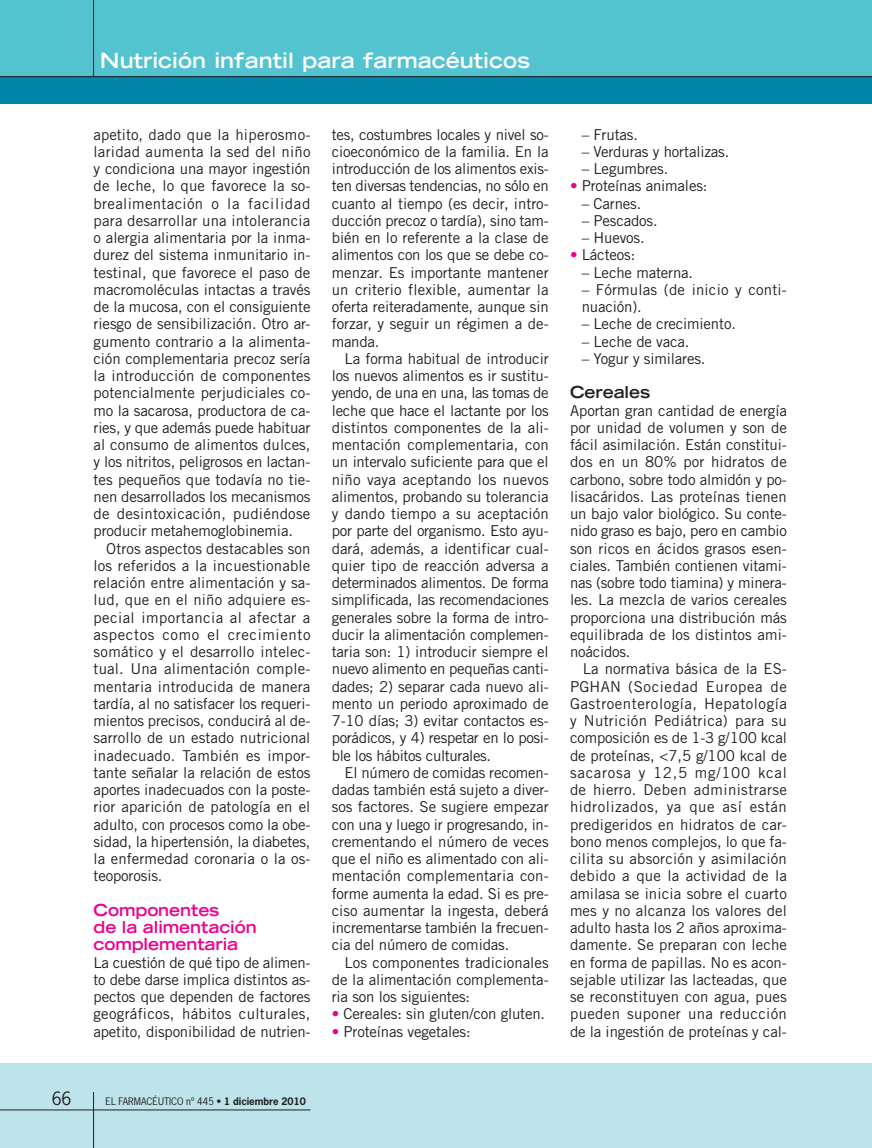
<style>
.page{position:relative;width:872px;height:1148px;background:#fff}
.page>*{position:absolute;margin:0;border:0;box-sizing:border-box;transform-origin:0 0}
.t1{font:700 expanded 21px "Trade Gothic LT Std";color:#fff}
.t2{font:17.25px "News Gothic Std";color:#231f20}
.t3{font:700 expanded 16.5px/17.2px "Trade Gothic LT Std";letter-spacing:-.005em;color:#ed028c}
.t4{font:700 expanded 16.5px "Trade Gothic LT Std";letter-spacing:-.005em;color:#231f20}
.t5{font:15px/17.2px "Trade Gothic LT Std";letter-spacing:-.01em;color:#231f20;text-align:justify}
.t6{font:15px/17.2px "Trade Gothic LT Std";letter-spacing:.015em;color:#231f20}
.t7{font:9.75px "News Gothic Std";color:#231f20}
.s1{font-weight:700}
.s2{color:#ed028c}
</style>
<div class="page">
<div style="left:0;top:0;width:872px;height:104px;background:#53c3d0"></div>
<div style="left:0;top:1063px;width:872px;height:85px;background:#bde4eb"></div>
<div style="left:0;top:77px;width:872px;height:27px;background:#0085a9"></div>
<hr style="left:0;top:1110px;width:310px;height:1px;background:#231f20">
<hr style="left:93px;top:1092px;width:1px;height:56px;background:#231f20">
<hr style="left:0;top:76px;width:872px;height:1px;background:#231f20">
<hr style="left:93px;top:0;width:1px;height:77px;background:#231f20">
<h1 class="t1" style="left:100px;top:50px;width:431px">Nutrición infantil para farmacéuticos</h1>
<p class="t5" style="left:94px;top:127px;width:218px">apetito, dado que la hiperosmo&shy;laridad aumenta la sed del niño y condiciona una mayor ingestión de leche, lo que favorece la so&shy;brealimentación o la facilidad para desarrollar una intolerancia o alergia alimentaria por la inma&shy;durez del sistema inmunitario in&shy;testinal, que favorece el paso de macromoléculas intactas a través de la mucosa, con el consiguiente riesgo de sensibilización. Otro ar&shy;gumento contrario a la alimenta&shy;ción complementaria precoz sería la introducción de componentes potencialmente perjudiciales co&shy;mo la sacarosa, productora de ca&shy;ries, y que además puede habituar al consumo de alimentos dulces, y los nitritos, peligrosos en lactan&shy;tes pequeños que todavía no tie&shy;nen desarrollados los mecanismos de desintoxicación, pudiéndose producir metahemoglobinemia.</p>
<p class="t5" style="left:94px;top:541px;width:218px;text-indent:13px">Otros aspectos destacables son los referidos a la incuestionable relación entre alimentación y sa&shy;lud, que en el niño adquiere es&shy;pecial importancia al afectar a aspectos como el crecimiento somático y el desarrollo intelec&shy;tual. Una alimentación comple&shy;mentaria introducida de manera tardía, al no satisfacer los requeri&shy;mientos precisos, conducirá al de&shy;sarrollo de un estado nutricional inadecuado. También es impor&shy;tante señalar la relación de estos aportes inadecuados con la poste&shy;rior aparición de patología en el adulto, con procesos como la obe&shy;sidad, la hipertensión, la diabetes, la enfermedad coronaria o la os&shy;teoporosis.</p>
<p class="t3" style="left:94px;top:902px;width:165px">Componentes<br>de la alimentación complementaria</p>
<p class="t5" style="left:94px;top:955px;width:218px">La cuestión de qué tipo de alimen&shy;to debe darse implica distintos as&shy;pectos que dependen de factores geográficos, hábitos culturales, apetito, disponibilidad de nutrien-</p>
<p class="t2" style="left:52px;top:1091px;width:21px">66</p>
<p class="t7" style="left:106px;top:1097px;width:202px">EL FARMACÉUTICO nº 445 • <span class="s1">1 diciembre 2010</span></p>
<p class="t5" style="left:332px;top:127px;width:218px">tes, costumbres locales y nivel so&shy;cioeconómico de la familia. En la introducción de los alimentos exis&shy;ten diversas tendencias, no sólo en cuanto al tiempo (es decir, intro&shy;ducción precoz o tardía), sino tam&shy;bién en lo referente a la clase de alimentos con los que se debe co&shy;menzar. Es importante mantener un criterio flexible, aumentar la oferta reiteradamente, aunque sin forzar, y seguir un régimen a de&shy;manda.</p>
<p class="t5" style="left:332px;top:352px;width:218px;text-indent:13px">La forma habitual de introducir los nuevos alimentos es ir sustitu&shy;yendo, de una en una, las tomas de leche que hace el lactante por los distintos componentes de la ali&shy;mentación complementaria, con un intervalo suficiente para que el niño vaya aceptando los nuevos alimentos, probando su tolerancia y dando tiempo a su aceptación por parte del organismo. Esto ayu&shy;dará, además, a identificar cual&shy;quier tipo de reacción adversa a determinados alimentos. De forma simplificada, las recomendaciones generales sobre la forma de intro&shy;ducir la alimentación complemen&shy;taria son: 1) introducir siempre el nuevo alimento en pequeñas canti&shy;dades; 2) separar cada nuevo ali&shy;mento un periodo aproximado de 7-10 días; 3) evitar contactos es&shy;porádicos, y 4) respetar en lo posi&shy;ble los hábitos culturales.</p>
<p class="t5" style="left:332px;top:766px;width:218px;text-indent:13px">El número de comidas recomen&shy;dadas también está sujeto a diver&shy;sos factores. Se sugiere empezar con una y luego ir progresando, in&shy;crementando el número de veces que el niño es alimentado con ali&shy;mentación complementaria con&shy;forme aumenta la edad. Si es pre&shy;ciso aumentar la ingesta, deberá incrementarse también la frecuen&shy;cia del número de comidas.</p>
<p class="t5" style="left:332px;top:955px;width:218px;text-indent:13px">Los componentes tradicionales de la alimentación complementa&shy;ria son los siguientes:</p>
<p class="t5" style="left:332px;top:1007px;width:215px"><span class="s2">•</span> Cereales: sin gluten/con gluten.</p>
<p class="t5" style="left:332px;top:1024px;width:140px"><span class="s2">•</span> Proteínas vegetales:</p>
<p class="t5" style="left:581px;top:127px;width:58px">– Frutas.</p>
<p class="t5" style="left:581px;top:145px;width:149px">– Verduras y hortalizas.</p>
<p class="t5" style="left:581px;top:162px;width:88px">– Legumbres.</p>
<p class="t5" style="left:570px;top:179px;width:139px"><span class="s2">•</span> Proteínas animales:</p>
<p class="t5" style="left:581px;top:196px;width:61px">– Carnes.</p>
<p class="t5" style="left:581px;top:214px;width:77px">– Pescados.</p>
<p class="t5" style="left:581px;top:231px;width:64px">– Huevos.</p>
<p class="t5" style="left:570px;top:248px;width:67px"><span class="s2">•</span> Lácteos:</p>
<p class="t5" style="left:581px;top:265px;width:113px">– Leche materna.</p>
<p class="t6" style="left:581px;top:283px;width:207px">– Fórmulas (de inicio y conti&shy;nuación).</p>
<p class="t5" style="left:581px;top:317px;width:156px">– Leche de crecimiento.</p>
<p class="t5" style="left:581px;top:334px;width:109px">– Leche de vaca.</p>
<p class="t5" style="left:581px;top:352px;width:125px">– Yogur y similares.</p>
<p class="t4" style="left:570px;top:385px;width:82px">Cereales</p>
<p class="t5" style="left:570px;top:403px;width:218px">Aportan gran cantidad de energía por unidad de volumen y son de fácil asimilación. Están constitui&shy;dos en un 80% por hidratos de carbono, sobre todo almidón y po&shy;lisacáridos. Las proteínas tienen un bajo valor biológico. Su conte&shy;nido graso es bajo, pero en cambio son ricos en ácidos grasos esen&shy;ciales. También contienen vitami&shy;nas (sobre todo tiamina) y minera&shy;les. La mezcla de varios cereales proporciona una distribución más equilibrada de los distintos ami&shy;noácidos.</p>
<p class="t5" style="left:570px;top:662px;width:218px;text-indent:13px">La normativa básica de la ES-PGHAN (Sociedad Europea de Gastroenterología, Hepatología y Nutrición Pediátrica) para su composición es de 1-3 g/100 kcal de proteínas, &lt;7,5 g/100 kcal de sacarosa y 12,5 mg/100 kcal de hierro. Deben administrarse hidrolizados, ya que así están predigeridos en hidratos de car&shy;bono menos complejos, lo que fa&shy;cilita su absorción y asimilación debido a que la actividad de la amilasa se inicia sobre el cuarto mes y no alcanza los valores del adulto hasta los 2 años aproxima&shy;damente. Se preparan con leche en forma de papillas. No es acon&shy;sejable utilizar las lacteadas, que se reconstituyen con agua, pues pueden suponer una reducción de la ingestión de proteínas y cal-</p>
</div>
